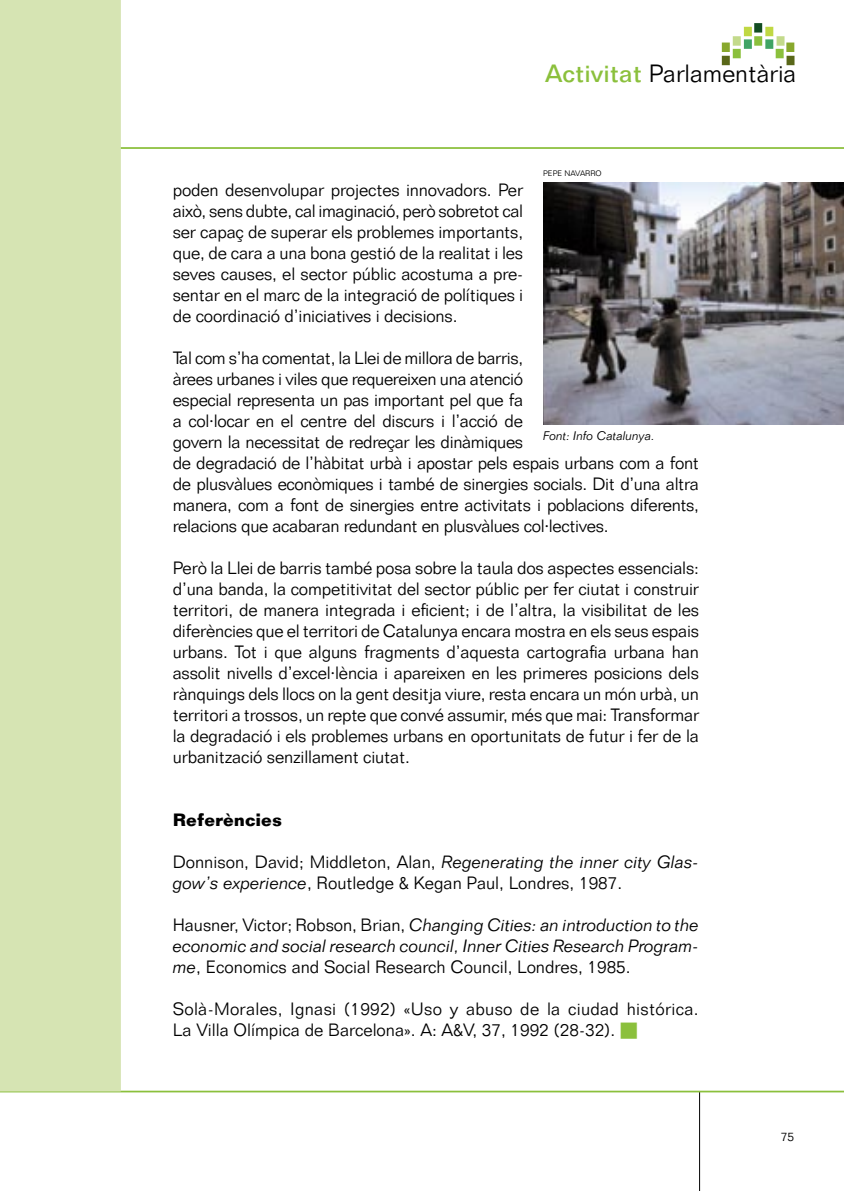
<style>
.page{position:relative;width:844px;height:1191px;background:#fff}
.page>*{position:absolute;margin:0;border:0;box-sizing:border-box;transform-origin:0 0}
.t1{font:300 24.5px "Folio BT";color:#000}
._00_Cos_de_text{font:300 17.5px/21px "Folio BT";letter-spacing:-.02em;color:#000;text-align:justify}
._00_Cos_de_text-2{font:italic 300 17.5px/21px "Folio BT";letter-spacing:-.005em;color:#000;text-align:justify}
._00_Cos_de_text-3{font:300 17.5px/21px "Folio BT";color:#000}
._00_Cos_de_text-4{font:300 17.5px/21px "Folio BT";letter-spacing:.015em;color:#000}
._00_Cos_de_text-5{font:700 17.5px "Folio BT";color:#000}
._02_font{font:italic 300 12.25px "Folio BT";color:#000}
.t2{font:300 12.25px "Folio BT";color:#000}
.fotograf{font:300 7.88px "Folio BT";color:#000}
.s1{font-weight:500;color:#8bc03c}
.s2{font-style:italic}
.s3{font-style:normal}
.s4{color:#8bc03c}
</style>
<div class="page">
<hr style="left:699px;top:1091px;width:1px;height:100px;background:#000">
<div style="left:722px;top:57px;width:6px;height:7px;background:#596719"></div>
<div style="left:721px;top:56px;width:8px;height:9px;border:2px solid #596719"></div>
<div style="left:722px;top:43px;width:6px;height:8px;background:#88a82d"></div>
<div style="left:721px;top:43px;width:8px;height:9px;border:2px solid #88a82d"></div>
<div style="left:733px;top:50px;width:6px;height:7px;background:#8bc03c"></div>
<div style="left:732px;top:49px;width:8px;height:9px;border:2px solid #8bc03c"></div>
<div style="left:733px;top:37px;width:6px;height:8px;background:#c3da8b"></div>
<div style="left:732px;top:36px;width:8px;height:10px;border:2px solid #c3da8b"></div>
<div style="left:744px;top:40px;width:6px;height:8px;background:#40a465"></div>
<div style="left:743px;top:39px;width:8px;height:10px;border:2px solid #40a465"></div>
<div style="left:744px;top:28px;width:6px;height:7px;background:#c0d843"></div>
<div style="left:743px;top:27px;width:8px;height:9px;border:2px solid #c0d843"></div>
<div style="left:766px;top:40px;width:6px;height:8px;background:#40a465"></div>
<div style="left:765px;top:39px;width:8px;height:10px;border:2px solid #40a465"></div>
<div style="left:766px;top:28px;width:6px;height:7px;background:#c0d843"></div>
<div style="left:765px;top:27px;width:8px;height:9px;border:2px solid #c0d843"></div>
<div style="left:777px;top:37px;width:6px;height:8px;background:#c3da8b"></div>
<div style="left:776px;top:36px;width:8px;height:10px;border:2px solid #c3da8b"></div>
<div style="left:787px;top:43px;width:6px;height:8px;background:#88a82d"></div>
<div style="left:786px;top:43px;width:8px;height:9px;border:2px solid #88a82d"></div>
<div style="left:755px;top:37px;width:6px;height:8px;background:#8bc03c"></div>
<div style="left:754px;top:36px;width:8px;height:10px;border:2px solid #8bc03c"></div>
<div style="left:755px;top:24px;width:6px;height:8px;background:#124d22"></div>
<div style="left:754px;top:23px;width:8px;height:10px;border:2px solid #124d22"></div>
<div style="left:787px;top:57px;width:6px;height:7px;background:#596719"></div>
<div style="left:786px;top:56px;width:8px;height:9px;border:2px solid #596719"></div>
<div style="left:776px;top:50px;width:6px;height:7px;background:#8bc03c"></div>
<div style="left:775px;top:49px;width:8px;height:9px;border:2px solid #8bc03c"></div>
<hr style="left:0;top:147px;width:843px;height:2px;background:#8bc03c">
<hr style="left:0;top:1090px;width:843px;height:2px;background:#8bc03c">
<div style="left:0;top:0;width:121px;height:1091px;background:#d6e4b3"></div>
<img style="left:543px;top:182px;width:300px;height:243px">
<h1 class="t1" style="left:545px;top:59px;width:253px"><span class="s1">Activitat</span> Parlamentària</h1>
<p class="fotograf" style="left:543px;top:169px;width:60px">PEPE NAVARRO</p>
<p class="_00_Cos_de_text" style="left:173px;top:179px;width:352px">poden desenvolupar projectes innovadors. Per això, sens dubte, cal imaginació, però sobretot cal ser capaç de superar els problemes importants, que, de cara a una bona gestió de la realitat i les seves causes, el sector públic acostuma a pre&shy;sentar en el marc de la integració de polítiques i de coordinació d’iniciatives i decisions.</p>
<p class="_00_Cos_de_text" style="left:173px;top:347px;width:527px;text-align:left">Tal com s’ha comentat, la Llei de millora de barris,<br>àrees urbanes i viles que requereixen una atenció<br>especial representa un pas important pel que fa<br>a col·locar en el centre del discurs i l’acció de<br>govern la necessitat de redreçar les dinàmiques<br>de degradació de l’hàbitat urbà i apostar pels espais urbans com a font de plusvàlues econòmiques i també de sinergies socials. Dit d’una altra manera, com a font de sinergies entre activitats i poblacions diferents, relacions que acabaran redundant en plusvàlues col·lectives.</p>
<p class="_00_Cos_de_text" style="left:173px;top:557px;width:528px">Però la Llei de barris també posa sobre la taula dos aspectes essencials: d’una banda, la competitivitat del sector públic per fer ciutat i construir territori, de manera integrada i eficient; i de l’altra, la visibilitat de les diferències que el territori de Catalunya encara mostra en els seus espais urbans. Tot i que alguns fragments d’aquesta cartografia urbana han assolit nivells d’excel·lència i apareixen en les primeres posicions dels rànquings dels llocs on la gent desitja viure, resta encara un món urbà, un territori a trossos, un repte que convé assumir, més que mai: Transformar la degradació i els problemes urbans en oportunitats de futur i fer de la urbanització senzillament ciutat.</p>
<p class="_02_font" style="left:543px;top:428px;width:113px">Font: Info Catalunya.</p>
<p class="_00_Cos_de_text-5" style="left:173px;top:809px;width:111px">Referències</p>
<p class="_00_Cos_de_text-3" style="left:173px;top:851px;width:527px">Donnison, David; Middleton, Alan, <span class="s2">Regenerating the inner city Glas&shy;gow’s experience</span>, Routledge &amp; Kegan Paul, Londres, 1987.</p>
<p class="_00_Cos_de_text-2" style="left:173px;top:914px;width:527px"><span class="s3">Hausner, Victor; Robson, Brian,</span> Changing Cities: an introduction to the economic and social research council, Inner Cities Research Program&shy;me<span class="s3">, Economics and Social Research Council, Londres, 1985.</span></p>
<p class="_00_Cos_de_text-4" style="left:173px;top:998px;width:527px">Solà-Morales, Ignasi (1992) «Uso y abuso de la ciudad histórica.<br>La Villa Olímpica de Barcelona». A: A&amp;V, 37, 1992 (28-32). <span class="s4">■</span></p>
<p class="t2" style="left:780px;top:1129px;width:15px">75</p>
</div>
